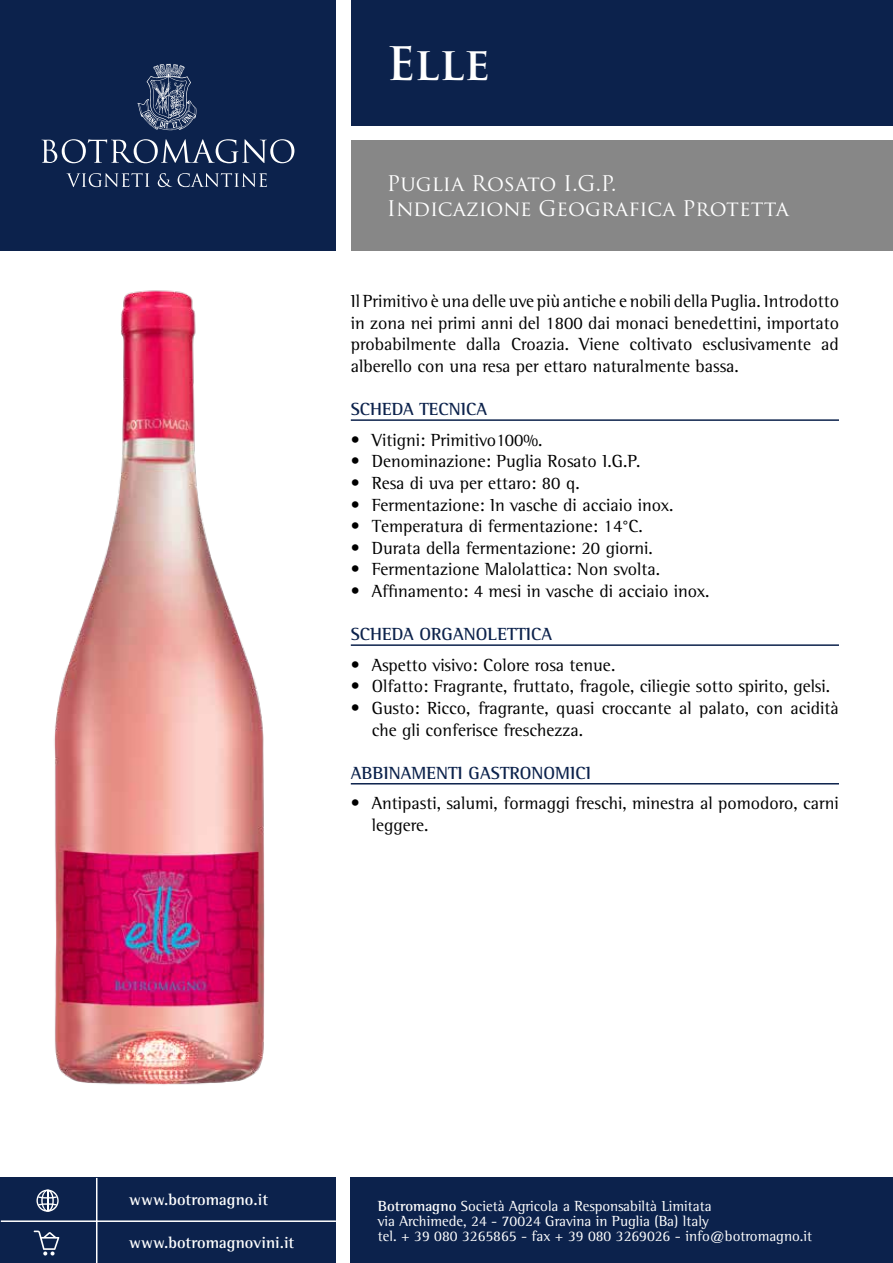
<style>
.page{position:relative;width:893px;height:1263px;background:#fff}
.page>*{position:absolute;margin:0;border:0;box-sizing:border-box;transform-origin:0 0}
.t1{font:700 45px "Trajan Pro";color:#fff}
.t2{font:21px/25.2px "Trajan Pro";color:#fff}
.t3{font:18px/21.6px "Rotis Semi Serif";color:#000}
.t4{font:700 18px "Rotis Semi Serif";color:#0c224c}
.t5{font:700 16.5px "Rotis Semi Serif";color:#fff}
.t6{font:15px/15px "Rotis Semi Serif";color:#fff}
.s1{font-weight:700}
</style>
<div class="page">
<div style="left:0;top:0;width:336px;height:251px;background:#0c224c"></div>
<div style="left:0;top:1178px;width:336px;height:85px;background:#0c224c"></div>
<div style="left:351px;top:1178px;width:542px;height:85px;background:#0c224c"></div>
<div style="left:351px;top:0;width:542px;height:125px;background:#0c224c"></div>
<div style="left:351px;top:140px;width:542px;height:111px;background:#878787"></div>
<svg style="left:34px;top:1230px;width:25px;height:25px"></svg>
<svg style="left:36px;top:1189px;width:23px;height:23px"></svg>
<hr style="left:96px;top:1178px;width:1px;height:85px;background:#fff">
<hr style="left:1px;top:1220px;width:335px;height:2px;background:#fff">
<svg style="left:138px;top:64px;width:58px;height:66px"></svg>
<svg style="left:41px;top:139px;width:253px;height:24px"></svg>
<svg style="left:66px;top:173px;width:84px;height:14px"></svg>
<svg style="left:158px;top:173px;width:14px;height:14px"></svg>
<svg style="left:178px;top:173px;width:89px;height:14px"></svg>
<hr style="left:351px;top:419px;width:488px;height:2px;background:#0c224c">
<hr style="left:351px;top:644px;width:488px;height:2px;background:#0c224c">
<hr style="left:351px;top:783px;width:488px;height:1px;background:#0c224c">
<img style="left:54px;top:290px;width:211px;height:795px">
<h1 class="t1" style="left:387px;top:35px;width:105px">Elle</h1>
<p class="t2" style="left:387px;top:170px;width:403px">Puglia Rosato I.G.P.<br>Indicazione Geografica Protetta</p>
<p class="t3" style="left:351px;top:290px;width:490px;text-align:justify">Il Primitivo è una delle uve più antiche e nobili della Puglia. Introdotto in zona nei primi anni del 1800 dai monaci benedettini, importato probabilmente dalla Croazia. Viene coltivato esclusivamente ad alberello con una resa per ettaro naturalmente bassa.</p>
<p class="t4" style="left:351px;top:398px;width:138px">SCHEDA TECNICA</p>
<p class="t3" style="left:351px;top:429px;width:193px">• Vitigni: Primitivo100%.</p>
<p class="t3" style="left:351px;top:450px;width:291px">• Denominazione: Puglia Rosato I.G.P.</p>
<p class="t3" style="left:351px;top:472px;width:230px">• Resa di uva per ettaro: 80 q.</p>
<p class="t3" style="left:351px;top:494px;width:324px">• Fermentazione: In vasche di acciaio inox.</p>
<p class="t3" style="left:351px;top:515px;width:293px">• Temperatura di fermentazione: 14°C.</p>
<p class="t3" style="left:351px;top:537px;width:303px">• Durata della fermentazione: 20 giorni.</p>
<p class="t3" style="left:351px;top:558px;width:311px">• Fermentazione Malolattica: Non svolta.</p>
<p class="t3" style="left:351px;top:580px;width:360px">• Affinamento: 4 mesi in vasche di acciaio inox.</p>
<p class="t4" style="left:351px;top:623px;width:203px">SCHEDA ORGANOLETTICA</p>
<p class="t3" style="left:351px;top:654px;width:266px">• Aspetto visivo: Colore rosa tenue.</p>
<p class="t3" style="left:351px;top:675px;width:481px">• Olfatto: Fragrante, fruttato, fragole, ciliegie sotto spirito, gelsi.</p>
<p class="t3" style="left:372px;top:697px;width:469px;text-indent:-21px">• Gusto: Ricco, fragrante, quasi croccante al palato, con acidità che gli conferisce freschezza.</p>
<p class="t4" style="left:351px;top:762px;width:242px">ABBINAMENTI GASTRONOMICI</p>
<p class="t3" style="left:372px;top:792px;width:469px;text-indent:-21px">• Antipasti, salumi, formaggi freschi, minestra al pomodoro, carni leggere.</p>
<p class="t5" style="left:129px;top:1190px;width:140px">www.botromagno.it</p>
<p class="t5" style="left:129px;top:1232px;width:167px">www.botromagnovini.it</p>
<p class="t6" style="left:378px;top:1198px;width:436px"><span class="s1">Botromagno</span> Società Agricola a Responsabiltà Limitata<br>via Archimede, 24 - 70024 Gravina in Puglia (Ba) ltaly<br>tel. + 39 080 3265865 - fax + 39 080 3269026 - info@botromagno.it</p>
</div>
